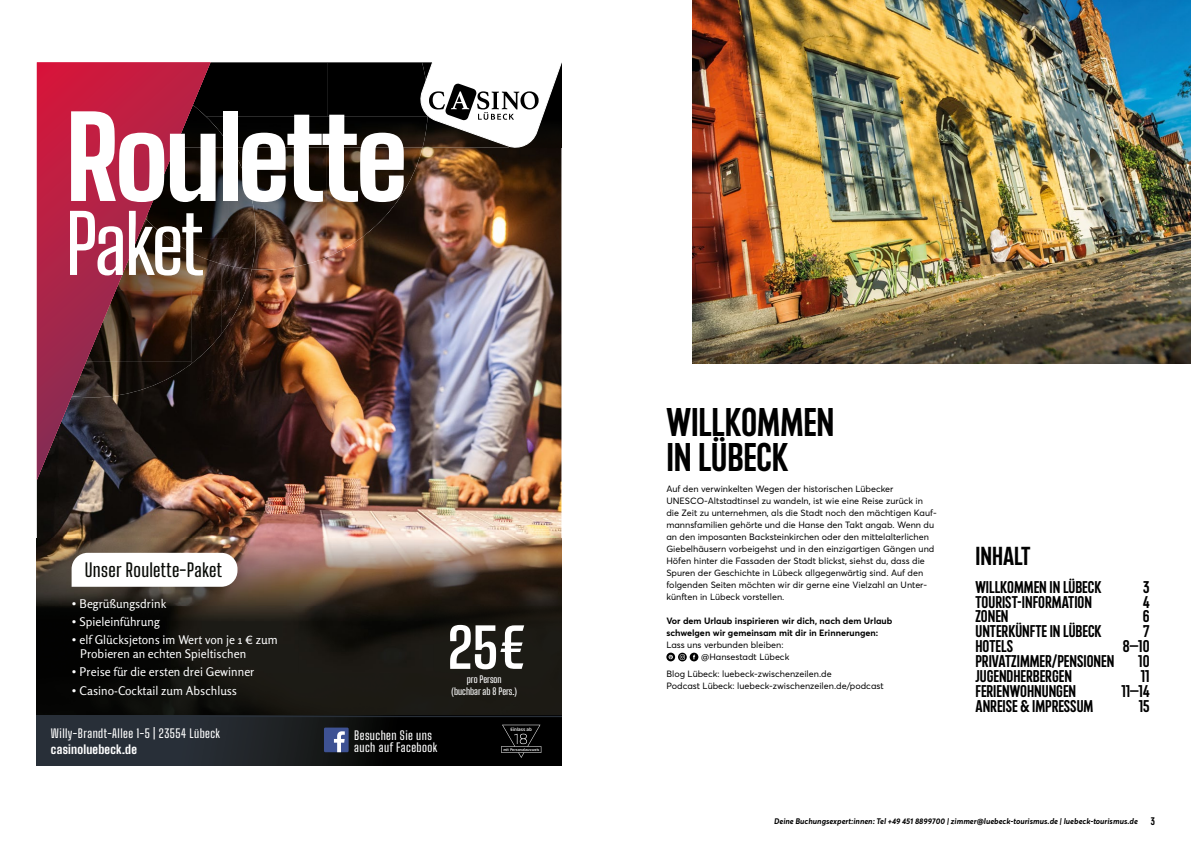
<style>
.page{position:relative;width:1191px;height:842px;background:#fff}
.page>*{position:absolute;margin:0;border:0;box-sizing:border-box;transform-origin:0 0}
.t1{font:800 112px "Big Shoulders Text";letter-spacing:-.03em;color:#fff}
.t2{font:500 80.1px "Big Shoulders Text";letter-spacing:-.035em;color:#fff}
.t3{font:700 54.4px "Big Shoulders Text";color:#fff}
.Headline_1{font:700 40px/35.2px "Trave";color:#000}
.Miniheadline_de{font:700 26px "Trave";color:#000}
.t4{font:500 18.3px "Big Shoulders Text";letter-spacing:.02em;color:#080a06}
.t5{font:700 17px "Trave";color:#000}
.t6{font:12px/14.1px "Rosario";color:#fff}
.t7{font:500 12px/16.5px "Big Shoulders Text";letter-spacing:.035em;color:#fff}
.t8{font:500 9.5px/11.9px "Big Shoulders Text";color:#fff;text-align:center}
.DEU_FT{font:9px/12px "Averta";color:#000}
.DEU_FT-2{font:700 9px "Averta";color:#000}
.t9{font:italic 700 8px "Averta";color:#000}
.t10{font:600 4.7px "Flexo";letter-spacing:-.005em;color:#fff}
.t11{font:600 3.8px "Flexo";color:#fff}
.s1{font-weight:800}
.s2{font-family:"Trave";font-style:normal;font-size:11px}
</style>
<div class="page">
<img style="left:693px;top:0;width:498px;height:364px">
<svg style="left:666px;top:653px;width:9px;height:8px"></svg>
<svg style="left:668px;top:655px;width:5px;height:4px"></svg>
<svg style="left:678px;top:653px;width:9px;height:8px"></svg>
<svg style="left:680px;top:654px;width:5px;height:6px"></svg>
<svg style="left:689px;top:653px;width:9px;height:8px"></svg>
<img style="left:37px;top:149px;width:524px;height:567px">
<img style="left:256px;top:148px;width:166px;height:91px">
<img style="left:252px;top:239px;width:107px;height:31px">
<img style="left:210px;top:266px;width:12px;height:24px">
<img style="left:222px;top:266px;width:30px;height:67px">
<img style="left:210px;top:290px;width:12px;height:73px">
<img style="left:210px;top:148px;width:18px;height:91px">
<img style="left:228px;top:148px;width:28px;height:121px">
<img style="left:210px;top:239px;width:18px;height:27px">
<div style="left:210px;top:62px;width:208px;height:54px;background:#000"></div>
<img style="left:231px;top:116px;width:187px;height:32px">
<img style="left:210px;top:105px;width:21px;height:43px">
<svg style="left:37px;top:62px;width:173px;height:418px;background:#71212f"></svg>
<svg style="left:37px;top:717px;width:524px;height:48px;background:#161a1e"></svg>
<hr style="left:37px;top:716px;width:524px;height:1px;background:#282f38">
<svg style="left:501px;top:725px;width:40px;height:33px"></svg>
<svg style="left:72px;top:553px;width:165px;height:34px"></svg>
<div style="left:324px;top:727px;width:25px;height:25px;background:#3e5293"></div>
<svg style="left:334px;top:731px;width:11px;height:21px"></svg>
<svg style="left:418px;top:62px;width:144px;height:87px"></svg>
<p class="t1" style="left:65px;top:77px;width:344px">Roulette</p>
<p class="t2" style="left:65px;top:186px;width:140px">Paket</p>
<p class="t4" style="left:85px;top:557px;width:139px">Unser Roulette-Paket</p>
<p class="t6" style="left:72px;top:596px;width:96px">• Begrüßungsdrink</p>
<p class="t6" style="left:72px;top:614px;width:90px">• Spieleinführung</p>
<p class="t6" style="left:80px;top:632px;width:199px;text-indent:-9px">• elf Glücksjetons im Wert von je 1 € zum<br>Probieren an echten Spieltischen</p>
<p class="t6" style="left:72px;top:664px;width:184px">• Preise für die ersten drei Gewinner</p>
<p class="t6" style="left:72px;top:682px;width:167px">• Casino-Cocktail zum Abschluss</p>
<p class="t7" style="left:51px;top:724px;width:171px">Willy-Brandt-Allee 1-5 | 23554 Lübeck <span class="s1">casinoluebeck.de</span></p>
<p class="t7" style="left:354px;top:728px;width:85px;line-height:12.5px">Besuchen Sie uns auch auf Facebook</p>
<p class="t3" style="left:448px;top:608px;width:80px">25€</p>
<p class="t8" style="left:451px;top:672px;width:67px">pro Person (buchbar ab 8 Pers.)</p>
<p class="t10" style="left:510px;top:726px;width:23px">Einlass ab</p>
<p class="t11" style="left:503px;top:747px;width:38px">mit Personalausweis</p>
<p class="Headline_1" style="left:666px;top:404px;width:169px">WILLKOMMEN<br>IN LÜBECK</p>
<p class="DEU_FT" style="left:666px;top:482px;width:272px">Auf den verwinkelten Wegen der historischen Lübecker UNESCO-Altstadtinsel zu wandeln, ist wie eine Reise zurück in die Zeit zu unternehmen, als die Stadt noch den mächtigen Kauf&shy;mannsfamilien gehörte und die Hanse den Takt angab. Wenn du an den imposanten Backsteinkirchen oder den mittelalterlichen Giebelhäusern vorbeigehst und in den einzigartigen Gängen und Höfen hinter die Fassaden der Stadt blickst, siehst du, dass die Spuren der Geschichte in Lübeck allgegenwärtig sind. Auf den folgenden Seiten möchten wir dir gerne eine Vielzahl an Unter&shy;künften in Lübeck vorstellen.</p>
<p class="DEU_FT-2" style="left:666px;top:615px;width:227px">Vor dem Urlaub inspirieren wir dich, nach dem Urlaub</p>
<p class="DEU_FT-2" style="left:666px;top:627px;width:213px">schwelgen wir gemeinsam mit dir in Erinnerungen:</p>
<p class="DEU_FT" style="left:666px;top:638px;width:119px">Lass uns verbunden bleiben:</p>
<p class="DEU_FT" style="left:701px;top:650px;width:90px">@Hansestadt Lübeck</p>
<p class="DEU_FT" style="left:666px;top:668px;width:219px">Blog Lübeck: luebeck-zwischenzeilen.de<br>Podcast Lübeck: luebeck-zwischenzeilen.de/podcast</p>
<p class="Miniheadline_de" style="left:975px;top:541px;width:57px">INHALT</p>
<h4 class="t5" style="left:975px;top:577px;width:127px">WILLKOMMEN IN LÜBECK</h4>
<h4 class="t5" style="left:1143px;top:577px;width:8px">3</h4>
<h4 class="t5" style="left:975px;top:592px;width:118px">TOURIST-INFORMATION</h4>
<h4 class="t5" style="left:1143px;top:592px;width:8px">4</h4>
<h4 class="t5" style="left:975px;top:607px;width:35px">ZONEN</h4>
<h4 class="t5" style="left:1142px;top:607px;width:8px">6</h4>
<h4 class="t5" style="left:975px;top:622px;width:128px">UNTERKÜNFTE IN LÜBECK</h4>
<h4 class="t5" style="left:1143px;top:622px;width:8px">7</h4>
<h4 class="t5" style="left:975px;top:637px;width:39px">HOTELS</h4>
<h4 class="t5" style="left:1123px;top:637px;width:28px">8–10</h4>
<h4 class="t5" style="left:975px;top:652px;width:140px">PRIVATZIMMER/PENSIONEN</h4>
<h4 class="t5" style="left:1138px;top:652px;width:13px">10</h4>
<h4 class="t5" style="left:975px;top:667px;width:98px">JUGENDHERBERGEN</h4>
<h4 class="t5" style="left:1140px;top:667px;width:10px">11</h4>
<h4 class="t5" style="left:975px;top:682px;width:102px">FERIENWOHNUNGEN</h4>
<h4 class="t5" style="left:1121px;top:682px;width:30px">11–14</h4>
<h4 class="t5" style="left:975px;top:697px;width:119px">ANREISE &amp; IMPRESSUM</h4>
<h4 class="t5" style="left:1138px;top:697px;width:12px">15</h4>
<p class="t9" style="left:774px;top:816px;width:382px">Deine Buchungsexpert:innen: Tel +49 451 8899700 | zimmer@luebeck-tourismus.de | luebeck-tourismus.de <span class="s2">3</span></p>
</div>
